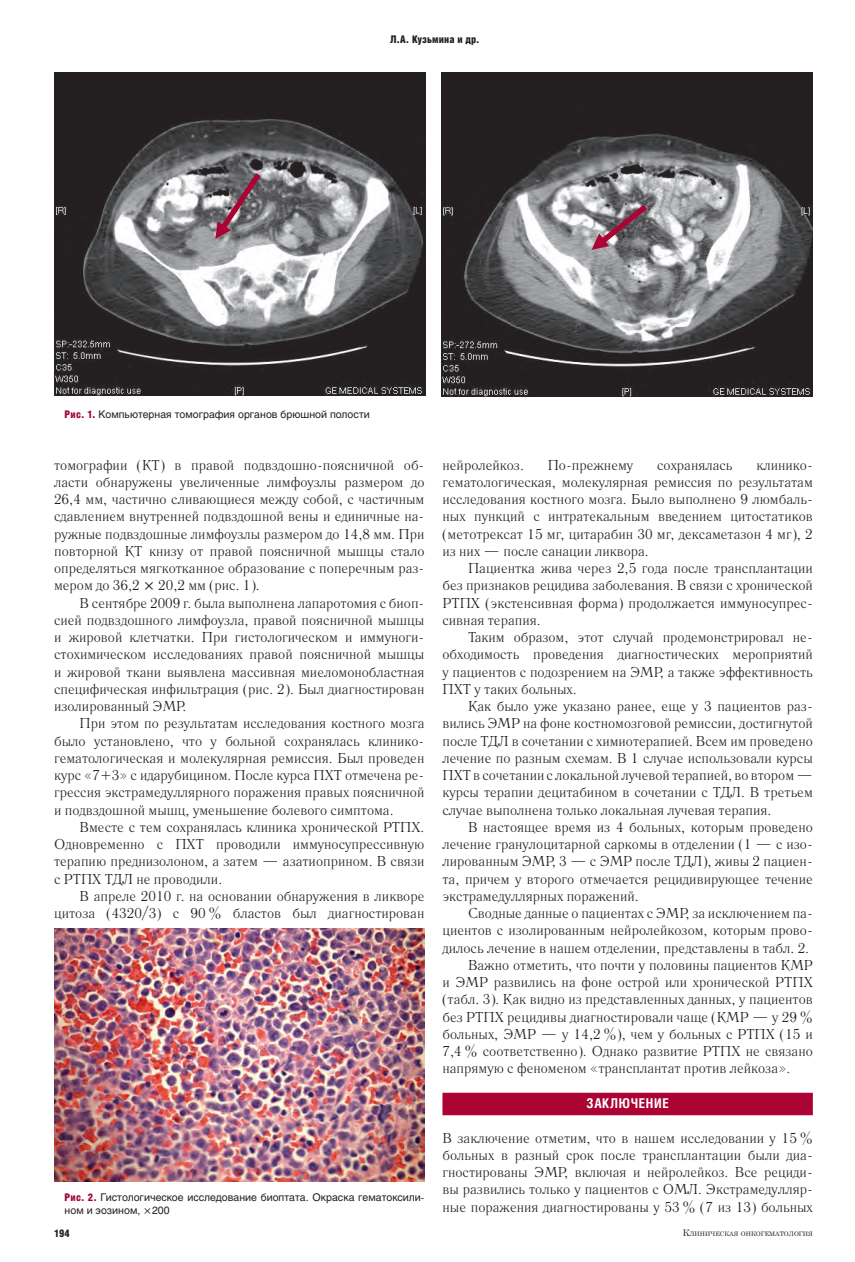
<style>
.page{position:relative;width:855px;height:1262px;background:#fff}
.page>*{position:absolute;margin:0;border:0;box-sizing:border-box;transform-origin:0 0}
.t1{font:14.25px/17.2px "Literaturnaya C";color:#231f20;text-align:justify}
.t2{font:700 13.5px "Helios Cond";letter-spacing:.05em;color:#fff}
.t3{font:10.5px/12.8px "Helios";color:#231f20}
.t4{font:900 10.5px "Helios Cond";letter-spacing:.005em;color:#231f20}
.t5{font:6.3px "Century Schoolbook";color:#231f20}
.s1{font-family:"Helios Cond";font-weight:900;color:#9d053a}
.s2{font-size:9px}
</style>
<div class="page">
<div style="left:442px;top:1092px;width:370px;height:23px;background:#ab0333"></div>
<img style="left:54px;top:929px;width:370px;height:252px">
<img style="left:54px;top:72px;width:372px;height:324px">
<img style="left:441px;top:72px;width:371px;height:324px">
<svg style="left:215px;top:173px;width:45px;height:66px;background:#806771"></svg>
<svg style="left:591px;top:205px;width:56px;height:45px;background:#8b707a"></svg>
<p class="t4" style="left:390px;top:36px;width:91px">Л.А. Кузьмина и др.</p>
<p class="t3" style="left:65px;top:409px;width:307px"><span class="s1">Рис. 1.</span> Компьютерная томография органов брюшной полости</p>
<p class="t1" style="left:54px;top:457px;width:372px">томографии (КТ) в правой подвздошно-поясничной об&shy;ласти обнаружены увеличенные лимфоузлы размером до 26,4 мм, частично сливающиеся между собой, с частичным сдавлением внутренней подвздошной вены и единичные на&shy;ружные подвздошные лимфоузлы размером до 14,8 мм. При повторной КТ книзу от правой поясничной мышцы стало определяться мягкотканное образование с поперечным раз&shy;мером до 36,2</p>
<p class="t1" style="left:158px;top:578px;width:103px">20,2 мм (рис. 1).</p>
<p class="t1" style="left:80px;top:595px;width:346px">В сентябре 2009 г. была выполнена лапаротомия с биоп-</p>
<p class="t1" style="left:54px;top:612px;width:372px">сией подвздошного лимфоузла, правой поясничной мышцы</p>
<p class="t1" style="left:54px;top:630px;width:372px">и жировой клетчатки. При гистологическом и иммуноги-</p>
<p class="t1" style="left:54px;top:647px;width:372px">стохимическом исследованиях правой поясничной мышцы</p>
<p class="t1" style="left:54px;top:664px;width:372px">и жировой ткани выявлена массивная миеломонобластная</p>
<p class="t1" style="left:54px;top:681px;width:372px">специфическая инфильтрация (рис. 2). Был диагностирован</p>
<p class="t1" style="left:54px;top:699px;width:134px">изолированный ЭМР.</p>
<p class="t1" style="left:80px;top:716px;width:346px">При этом по результатам исследования костного мозга</p>
<p class="t1" style="left:54px;top:733px;width:372px">было установлено, что у больной сохранялась клинико-</p>
<p class="t1" style="left:54px;top:750px;width:372px">гематологическая и молекулярная ремиссия. Был проведен</p>
<p class="t1" style="left:54px;top:768px;width:372px">курс «7+3» с идарубицином. После курса ПХТ отмечена ре-</p>
<p class="t1" style="left:54px;top:785px;width:372px">грессия экстрамедуллярного поражения правых поясничной</p>
<p class="t1" style="left:54px;top:802px;width:341px">и подвздошной мышц, уменьшение болевого симптома.</p>
<p class="t1" style="left:80px;top:819px;width:346px">Вместе с тем сохранялась клиника хронической РТПХ.</p>
<p class="t1" style="left:54px;top:837px;width:372px">Одновременно с ПХТ проводили иммуносупрессивную</p>
<p class="t1" style="left:54px;top:854px;width:372px">терапию преднизолоном, а затем — азатиоприном. В связи</p>
<p class="t1" style="left:54px;top:871px;width:170px">с РТПХ ТДЛ не проводили.</p>
<p class="t1" style="left:80px;top:888px;width:346px">В апреле 2010 г. на основании обнаружения в ликворе</p>
<p class="t1" style="left:54px;top:906px;width:372px">цитоза (4320/3) с 90 % бластов был диагностирован</p>
<p class="t3" style="left:65px;top:1192px;width:361px"><span class="s1">Рис. 2.</span> Гистологическое исследование биоптата. Окраска гематоксили&shy;ном и эозином, 200</p>
<p class="t4" style="left:54px;top:1229px;width:17px">194</p>
<p class="t1" style="left:442px;top:457px;width:83px">нейролейкоз.</p>
<p class="t1" style="left:547px;top:457px;width:87px">По-прежнему</p>
<p class="t1" style="left:657px;top:457px;width:77px">сохранялась</p>
<p class="t1" style="left:442px;top:457px;width:372px;text-indent:314px">клинико&shy;гематологическая, молекулярная ремиссия по результатам исследования костного мозга. Было выполнено 9 люмбаль&shy;ных пункций с интратекальным введением цитостатиков (метотрексат 15 мг, цитарабин 30 мг, дексаметазон 4 мг), 2 из них — после санации ликвора.</p>
<p class="t1" style="left:442px;top:561px;width:372px;text-indent:26px">Пациентка жива через 2,5 года после трансплантации без признаков рецидива заболевания. В связи с хронической РТПХ (экстенсивная форма) продолжается иммуносупрес&shy;сивная терапия.</p>
<p class="t1" style="left:442px;top:630px;width:372px;text-indent:26px">Таким образом, этот случай продемонстрировал не&shy;обходимость проведения диагностических мероприятий у пациентов с подозрением на ЭМР, а также эффективность ПХТ у таких больных.</p>
<p class="t1" style="left:442px;top:699px;width:372px;text-indent:26px">Как было уже указано ранее, еще у 3 пациентов раз&shy;вились ЭМР на фоне костномозговой ремиссии, достигнутой после ТДЛ в сочетании с химиотерапией. Всем им проведено лечение по разным схемам. В 1 случае использовали курсы ПХТ в сочетании с локальной лучевой терапией, во втором — курсы терапии децитабином в сочетании с ТДЛ. В третьем случае выполнена только локальная лучевая терапия.</p>
<p class="t1" style="left:442px;top:819px;width:372px;text-indent:26px">В настоящее время из 4 больных, которым проведено лечение гранулоцитарной саркомы в отделении (1 — с изо&shy;лированным ЭМР, 3 — с ЭМР после ТДЛ), живы 2 пациен&shy;та, причем у второго отмечается рецидивирующее течение экстрамедуллярных поражений.</p>
<p class="t1" style="left:468px;top:906px;width:346px">Сводные данные о пациентах с ЭМР, за исключением па-</p>
<p class="t1" style="left:442px;top:923px;width:372px">циентов с изолированным нейролейкозом, которым прово-</p>
<p class="t1" style="left:442px;top:940px;width:368px">дилось лечение в нашем отделении, представлены в табл. 2.</p>
<p class="t1" style="left:468px;top:957px;width:346px">Важно отметить, что почти у половины пациентов КМР</p>
<p class="t1" style="left:442px;top:975px;width:372px">и ЭМР развились на фоне острой или хронической РТПХ</p>
<p class="t1" style="left:442px;top:992px;width:372px">(табл. 3). Как видно из представленных данных, у пациентов</p>
<p class="t1" style="left:442px;top:1009px;width:372px">без РТПХ рецидивы диагностировали чаще (КМР — у 29 %</p>
<p class="t1" style="left:442px;top:1026px;width:372px">больных, ЭМР — у 14,2 %), чем у больных с РТПХ (15 и</p>
<p class="t1" style="left:442px;top:1044px;width:372px">7,4 % соответственно). Однако развитие РТПХ не связано</p>
<p class="t1" style="left:442px;top:1061px;width:349px">напрямую с феноменом «трансплантат против лейкоза».</p>
<p class="t2" style="left:586px;top:1098px;width:84px">ЗАКЛЮЧЕНИЕ</p>
<p class="t1" style="left:442px;top:1130px;width:372px">В заключение отметим, что в нашем исследовании у 15 % больных в разный срок после трансплантации были диа&shy;гностированы ЭМР, включая и нейролейкоз. Все рециди&shy;вы развились только у пациентов с ОМЛ. Экстрамедулляр&shy;ные поражения диагностированы у 53 % (7 из 13) больных</p>
<p class="t5" style="left:682px;top:1229px;width:132px"><span class="s2">К</span>ЛИНИЧЕСКАЯ ОНКОГЕМАТОЛОГИЯ</p>
</div>
